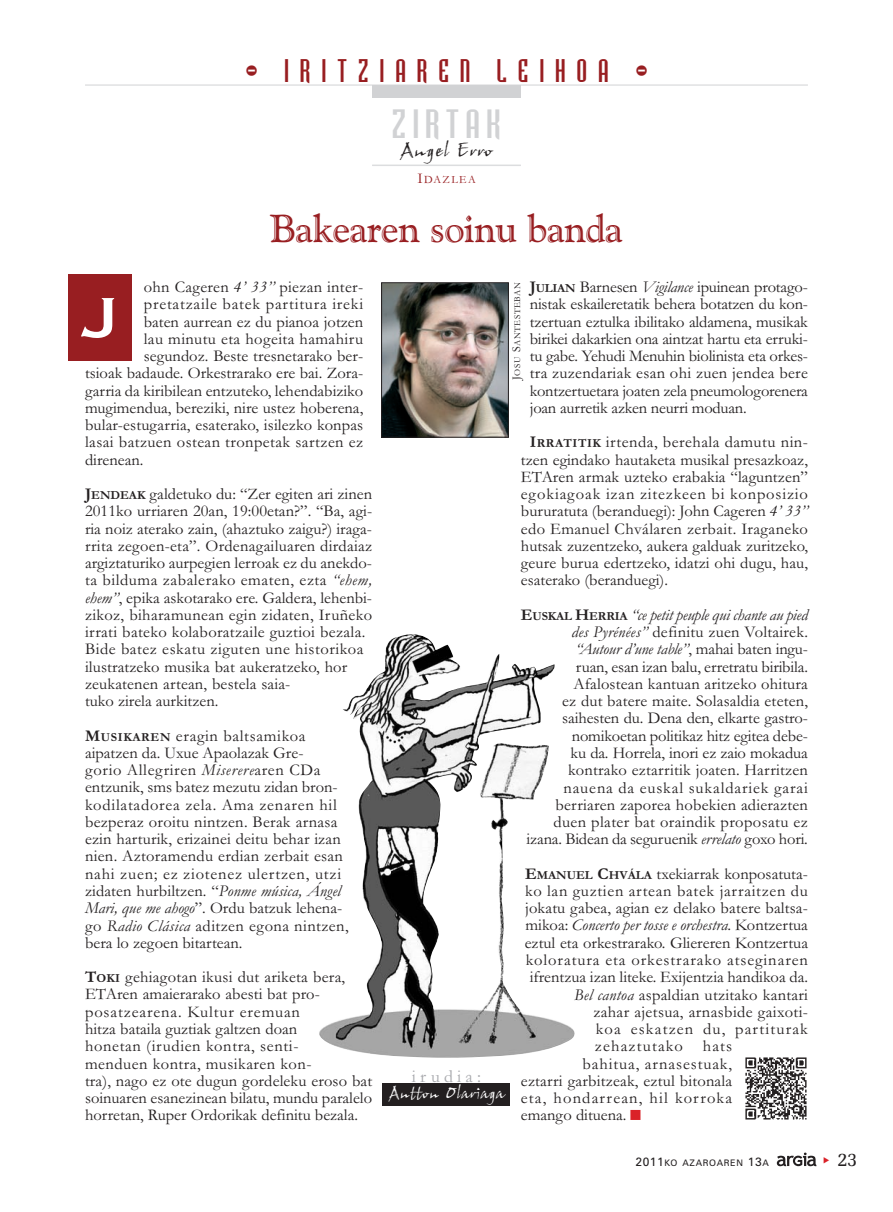
<style>
.page{position:relative;width:893px;height:1212px;background:#fff}
.page>*{position:absolute;margin:0;border:0;box-sizing:border-box;transform-origin:0 0}
.t1{font:700 75px "Copperplate Gothic BT";color:#fff}
.t2{font:39px "Goudy Handtooled BT";letter-spacing:-.015em;color:#981e21}
.t3{font:37.5px "Bodiac";letter-spacing:.145em;color:#d1d2d4;scale:1.1 1}
.t4{font:30px "Bodiac";letter-spacing:.365em;color:#981e21}
.t5{font:19.5px "John Handy LET Plain 10";color:#231f20;scale:1.05 1}
.t6{font:19.5px "Memoir";color:#231f20}
.t7{font:18px "Garamond";letter-spacing:.235em;color:#a8a9ad}
.t8{font:17.25px "John Handy LET Plain 10";color:#fff;scale:.95 1}
.t9{font:16.5px/17.2px "Garamond";letter-spacing:.01em;color:#231f20}
.t10{font:16.5px "Garamond";letter-spacing:.07em;color:#231f20}
.t11{font:16.5px "Garamond";letter-spacing:.055em;color:#231f20}
.t12{font:italic 16.5px "Garamond";color:#231f20}
.t13{font:16.5px "Garamond";letter-spacing:.04em;color:#231f20}
.t14{font:16.5px "Garamond";letter-spacing:.05em;color:#231f20}
.t15{font:11.25px "Garamond";letter-spacing:.125em;color:#981e21}
.t16{font:9px "Zurich BT";letter-spacing:.075em;color:#231f20}
.t17{font:9px "Garamond";letter-spacing:.065em;color:#231f20}
.s1{font-size:15px}
.s2{font-style:italic}
.s3{font-weight:700}
.s4{font-weight:700;font-size:12.3px}
.s5{font-style:normal}
.s6{color:#da2128}
.s7{font-size:12px}
</style>
<div class="page">
<hr style="left:372px;top:165px;width:149px;height:1px;background:#dcdddf">
<div style="left:68px;top:275px;width:64px;height:86px;background:#981e21"></div>
<img style="left:383px;top:284px;width:124px;height:152px">
<div style="left:381px;top:282px;width:128px;height:156px;border:1px solid #231f20"></div>
<div style="left:383px;top:1083px;width:127px;height:23px;background:#231f20"></div>
<img style="left:745px;top:1057px;width:62px;height:63px">
<div style="left:372px;top:85px;width:149px;height:12px;background:#d1d2d4"></div>
<hr style="left:85px;top:85px;width:723px;height:1px;background:#d1d2d4">
<svg style="left:777px;top:1152px;width:39px;height:14px"></svg>
<img style="left:319px;top:634px;width:256px;height:424px">
<h3 class="t4" style="left:245px;top:60px;width:405px">- IRITZIAREN LEIHOA -</h3>
<h3 class="t3" style="left:392px;top:109px;width:101px">ZIRTAK</h3>
<p class="t5" style="left:400px;top:142px;width:90px">Angel-Erro</p>
<p class="t15" style="left:417px;top:175px;width:60px"><span class="s1">I</span>DAZLEA</p>
<h2 class="t2" style="left:270px;top:213px;width:354px">Bakearen soinu banda</h2>
<p class="t9" style="left:144px;top:280px;width:221px">ohn Cageren <span class="s2">4’ 33’’</span> piezan inter-</p>
<p class="t14" style="left:144px;top:298px;width:221px">pretatzaile batek partitura ireki</p>
<p class="t9" style="left:144px;top:315px;width:221px">baten aurrean ez du pianoa jotzen</p>
<p class="t9" style="left:144px;top:332px;width:221px">lau minutu eta hogeita hamahiru</p>
<p class="t9" style="left:144px;top:349px;width:221px">segundoz. Beste tresnetarako ber-</p>
<p class="t9" style="left:85px;top:366px;width:280px">tsioak badaude. Orkestrarako ere bai. Zora-</p>
<p class="t9" style="left:85px;top:384px;width:280px">garria da kiribilean entzuteko, lehendabiziko</p>
<p class="t9" style="left:85px;top:401px;width:280px">mugimendua, bereziki, nire ustez hoberena,</p>
<p class="t9" style="left:85px;top:418px;width:280px">bular-estugarria, esaterako, isilezko konpas</p>
<p class="t9" style="left:85px;top:435px;width:280px">lasai batzuen ostean tronpetak sartzen ez</p>
<p class="t9" style="left:85px;top:453px;width:60px">direnean.</p>
<p class="t9" style="left:85px;top:487px;width:289px"><span class="s3">J</span><span class="s4">ENDEAK</span> galdetuko du: “Zer egiten ari zinen 2011ko urriaren 20an, 19:00etan?”. “Ba, agi&shy;ria noiz aterako zain, (ahaztuko zaigu?) iraga&shy;rrita zegoen-eta”. Ordenagailuaren dirdaiaz argiztaturiko aurpegien lerroak ez du anekdo&shy;ta bilduma zabalerako ematen, ezta <span class="s2">“ehem, ehem”</span>, epika askotarako ere. Galdera, lehenbi&shy;zikoz, biharamunean egin zidaten, Iruñeko irrati bateko kolaboratzaile guztioi bezala.<br>Bide batez eskatu ziguten une historikoa ilustratzeko musika bat aukeratzeko, hor zeukatenen artean, bestela saia-<br>tuko zirela aurkitzen.</p>
<p class="t9" style="left:85px;top:729px;width:265px"><span class="s3">M</span><span class="s4">USIKAREN</span> eragin baltsamikoa aipatzen da. Uxue Apaolazak Gre-<br>gorio Allegriren <span class="s2">Miserere</span>aren CDa entzunik, sms batez mezutu zidan bron&shy;kodilatadorea zela. Ama zenaren hil bezperaz oroitu nintzen. Berak arnasa ezin harturik, erizainei deitu behar izan nien. Aztoramendu erdian zerbait esan nahi zuen; ez ziotenez ulertzen, utzi zidaten hurbiltzen. “<span class="s2">Ponme música, Ángel Mari, que me ahogo</span>”. Ordu batzuk lehena&shy;go <span class="s2">Radio Clásica</span> aditzen egona nintzen, bera lo zegoen bitartean.</p>
<p class="t9" style="left:85px;top:970px;width:289px"><span class="s3">T</span><span class="s4">OKI</span> gehiagotan ikusi dut ariketa bera, ETAren amaierarako abesti bat pro&shy;posatzearena. Kultur eremuan<br>hitza bataila guztiak galtzen doan<br>honetan (irudien kontra, senti-<br>menduen kontra, musikaren kon-<br>tra), nago ez ote dugun gordeleku eroso bat soinuaren esanezinean bilatu, mundu paralelo horretan, Ruper Ordorikak definitu bezala.</p>
<h1 class="t1" style="left:79px;top:268px;width:43px">J</h1>
<p class="t9" style="left:530px;top:280px;width:280px;text-align:justify"><span class="s3">J</span><span class="s4">ULIAN</span> Barnesen <span class="s2">Vigilance</span> ipuinean protago&shy;nistak eskaileretatik behera botatzen du kon&shy;tzertuan eztulka ibilitako aldamena, musikak birikei dakarkien ona aintzat hartu eta erruki&shy;tu gabe. Yehudi Menuhin biolinista eta orkes&shy;tra zuzendariak esan ohi zuen jendea bere kontzertuetara joaten zela pneumologorenera joan aurretik azken neurri moduan.</p>
<p class="t9" style="left:521px;top:435px;width:289px;text-align:justify;text-indent:9px"><span class="s3">I</span><span class="s4">RRATITIK</span> irtenda, berehala damutu nin&shy;tzen egindako hautaketa musikal presazkoaz, ETAren armak uzteko erabakia “laguntzen” egokiagoak izan zitezkeen bi konposizio bururatuta (beranduegi): John Cageren <span class="s2">4’ 33’’ </span>edo Emanuel Chválaren zerbait. Iraganeko hutsak zuzentzeko, aukera galduak zuritzeko, geure burua edertzeko, idatzi ohi dugu, hau, esaterako (beranduegi).</p>
<p class="t9" style="left:521px;top:608px;width:289px;text-align:right"><span class="s3">E</span><span class="s4">USKAL</span> <span class="s3">H</span><span class="s4">ERRIA</span> <span class="s2">“ce petit peuple qui chante au pied des Pyrénées”</span> definitu zuen Voltairek.<br><span class="s2">“Autour d’une table”</span>, mahai baten ingu-<br>ruan, esan izan balu, erretratu biribila.<br>Afalostean kantuan aritzeko ohitura<br>ez dut batere maite. Solasaldia eteten, saihesten du. Dena den, elkarte gastro&shy;nomikoetan politikaz hitz egitea debe-<br>ku da. Horrela, inori ez zaio mokadua kontrako eztarritik joaten. Harritzen nauena da euskal sukaldariek garai berriaren zaporea hobekien adierazten duen plater bat oraindik proposatu ez izana. Bidean da seguruenik <span class="s2">errelato</span> goxo hori.</p>
<p class="t9" style="left:525px;top:867px;width:284px"><span class="s3">E</span><span class="s4">MANUEL</span> <span class="s3">C</span><span class="s4">HVÁLA</span> txekiarrak konposatuta-</p>
<p class="t13" style="left:525px;top:885px;width:284px">ko lan guztien artean batek jarraitzen du</p>
<p class="t9" style="left:525px;top:901px;width:284px">jokatu gabea, agian ez delako batere baltsa-</p>
<p class="t12" style="left:526px;top:919px;width:284px"><span class="s5">mikoa:</span> Concerto per tosse e orchestra. <span class="s5">Kontzertua</span></p>
<p class="t9" style="left:525px;top:936px;width:285px">eztul eta orkestrarako. Gliereren Kontzertua</p>
<p class="t11" style="left:526px;top:954px;width:284px">koloratura eta orkestrarako atseginaren</p>
<p class="t9" style="left:530px;top:970px;width:280px">ifrentzua izan liteke. Exijentzia handikoa da.</p>
<p class="t9" style="left:574px;top:987px;width:235px"><span class="s2">Bel cantoa</span> aspaldian utzitako kantari</p>
<p class="t9" style="left:593px;top:1005px;width:216px">zahar ajetsua, arnasbide gaixoti-</p>
<p class="t10" style="left:596px;top:1023px;width:214px">koa eskatzen du, partiturak</p>
<p class="t10" style="left:595px;top:1040px;width:139px">zehaztutako hats</p>
<p class="t11" style="left:583px;top:1058px;width:151px">bahitua, arnasestuak,</p>
<p class="t9" style="left:521px;top:1074px;width:213px">eztarri garbitzeak, eztul bitonala</p>
<p class="t10" style="left:521px;top:1092px;width:213px">eta, hondarrean, hil korroka</p>
<p class="t9" style="left:521px;top:1108px;width:122px">emango dituena. <span class="s6">■</span></p>
<p class="t17" style="left:514px;top:380px;width:99px;rotate:-90deg"><span class="s7">J</span>OSU <span class="s7">S</span>ANTESTEBAN</p>
<p class="t7" style="left:412px;top:1070px;width:71px">irudia:</p>
<p class="t8" style="left:389px;top:1085px;width:123px">Antton-Olariaga</p>
<p class="t16" style="left:635px;top:1160px;width:135px"><span class="s7">2011</span>KO AZAROAREN <span class="s7">13</span>A</p>
<p class="t6" style="left:837px;top:1151px;width:22px">23</p>
</div>
